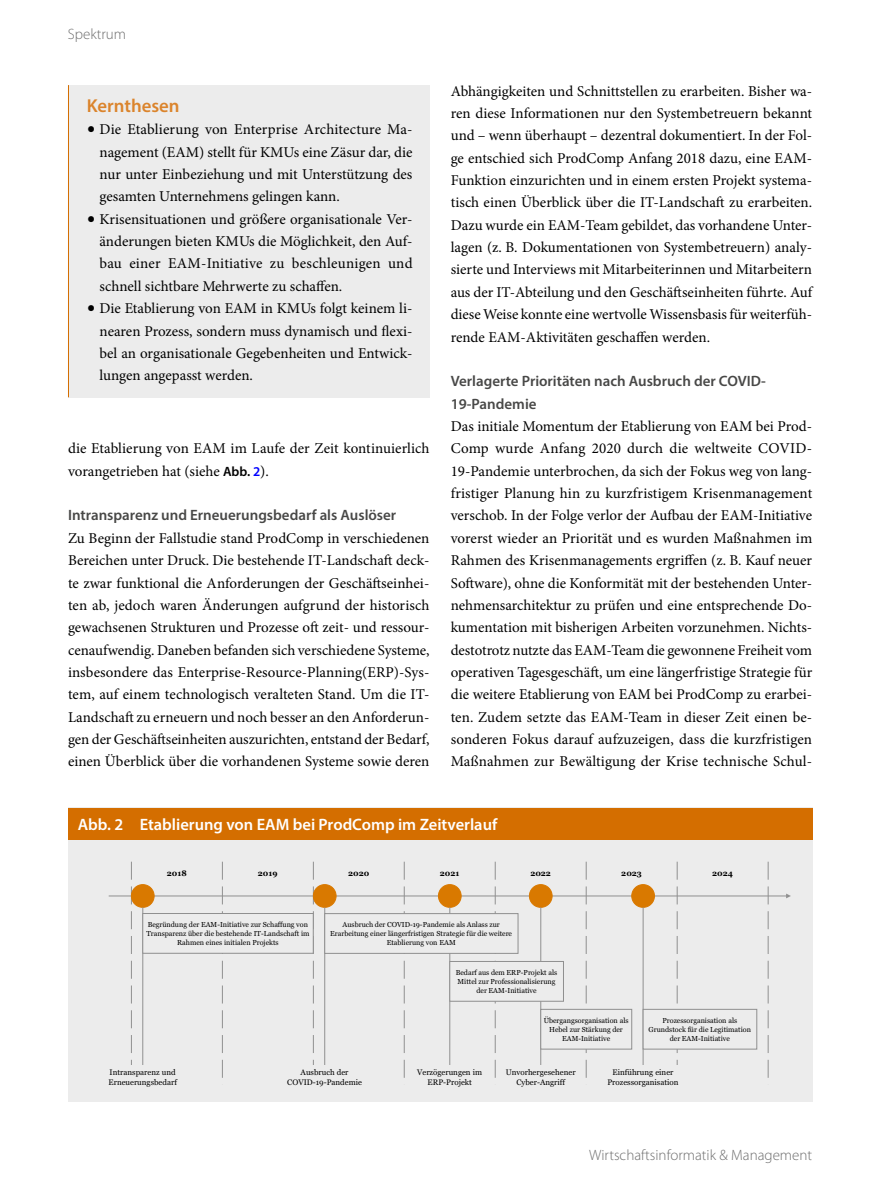
<style>
.page{position:relative;width:893px;height:1187px;background:#fff}
.page>*{position:absolute;margin:0;border:0;box-sizing:border-box;transform-origin:0 0}
.t1{font:600 18.75px "Myriad Pro";color:#db842c}
.t2{font:600 16.5px "Myriad Pro";color:#fff}
.t3{font:15px/22.4px "Minion Pro";color:#000;text-align:justify}
.t4{font:600 15px/22.4px "Myriad Pro";color:#484847}
.t5{font:300 15px "Myriad Pro";color:#6e6e6e}
.t6{font:7.95px/9.6px "Georgia";color:#000;text-align:center}
.t7{font:700 7.95px "Georgia";color:#000}
.t8{font:7.2px/8.7px "Georgia";color:#000;text-align:center}
.s1{font-size:22.5px}
.s2{font-family:"Myriad Pro";font-weight:600;font-size:13.5px}
.s3{font-family:"Myriad Pro";font-weight:600;font-size:13.5px;color:#00f}
</style>
<div class="page">
<div style="left:68px;top:85px;width:361px;height:312px;background:#ececec"></div>
<hr style="left:68px;top:85px;width:1px;height:312px;background:#d46e00">
<div style="left:68px;top:807px;width:744px;height:294px;background:#ececec"></div>
<hr style="left:109px;top:895px;width:678px;height:1px;background:#9c9c9c">
<svg style="left:786px;top:893px;width:5px;height:5px"></svg>
<svg style="left:131px;top:861px;width:1px;height:204px"></svg>
<svg style="left:222px;top:861px;width:1px;height:217px"></svg>
<svg style="left:313px;top:861px;width:1px;height:204px"></svg>
<svg style="left:768px;top:861px;width:1px;height:217px"></svg>
<div style="left:131px;top:884px;width:23px;height:23px;background:#d97900;border-radius:50%"></div>
<div style="left:131px;top:884px;width:23px;height:23px;border:1px solid #eb8301;border-radius:50%"></div>
<hr style="left:142px;top:907px;width:1px;height:158px;background:#9c9c9c">
<div style="left:313px;top:884px;width:23px;height:23px;background:#d97900;border-radius:50%"></div>
<div style="left:313px;top:884px;width:23px;height:23px;border:1px solid #eb8301;border-radius:50%"></div>
<hr style="left:324px;top:907px;width:1px;height:158px;background:#9c9c9c">
<div style="left:529px;top:884px;width:23px;height:23px;background:#d97900;border-radius:50%"></div>
<div style="left:529px;top:884px;width:23px;height:23px;border:1px solid #eb8301;border-radius:50%"></div>
<hr style="left:540px;top:907px;width:1px;height:158px;background:#9c9c9c">
<div style="left:438px;top:884px;width:23px;height:23px;background:#d97900;border-radius:50%"></div>
<div style="left:438px;top:884px;width:23px;height:23px;border:1px solid #eb8301;border-radius:50%"></div>
<hr style="left:449px;top:907px;width:1px;height:158px;background:#9c9c9c">
<div style="left:632px;top:884px;width:22px;height:23px;background:#d97900;border-radius:50%"></div>
<div style="left:631px;top:884px;width:24px;height:23px;border:1px solid #eb8301;border-radius:50%"></div>
<hr style="left:643px;top:907px;width:1px;height:158px;background:#9c9c9c">
<div style="left:142px;top:913px;width:172px;height:40px;background:#ececec;border:1px solid #9c9c9c"></div>
<svg style="left:404px;top:861px;width:1px;height:217px"></svg>
<svg style="left:495px;top:861px;width:1px;height:217px"></svg>
<svg style="left:586px;top:861px;width:1px;height:217px"></svg>
<div style="left:324px;top:913px;width:194px;height:40px;background:#ececec;border:1px solid #9c9c9c"></div>
<div style="left:540px;top:1008px;width:92px;height:41px;background:#ececec;border:1px solid #9c9c9c"></div>
<div style="left:449px;top:961px;width:115px;height:40px;background:#ececec;border:1px solid #9c9c9c"></div>
<svg style="left:677px;top:861px;width:1px;height:204px"></svg>
<div style="left:643px;top:1008px;width:114px;height:41px;background:#ececec;border:1px solid #9c9c9c"></div>
<div style="left:68px;top:807px;width:744px;height:32px;background:#d46e00"></div>
<p class="t5" style="left:68px;top:25px;width:60px">Spektrum</p>
<p class="t1" style="left:87px;top:94px;width:94px">Kernthesen</p>
<p class="t3" style="left:100px;top:118px;width:314px;text-indent:-13px"><span class="s1">•</span> Die Etablierung von Enterprise Architecture Ma&shy;nagement (EAM) stellt für KMUs eine Zäsur dar, die nur unter Einbeziehung und mit Unterstützung des gesamten Unternehmens gelingen kann.</p>
<p class="t3" style="left:100px;top:208px;width:315px;text-indent:-13px"><span class="s1">•</span> Krisensituationen und größere organisationale Ver&shy;änderungen bieten KMUs die Möglichkeit, den Auf&shy;bau einer EAM-Initiative zu beschleunigen und schnell sichtbare Mehrwerte zu schaffen.</p>
<p class="t3" style="left:100px;top:297px;width:314px;text-indent:-13px"><span class="s1">•</span> Die Etablierung von EAM in KMUs folgt keinem li&shy;nearen Prozess, sondern muss dynamisch und flexi&shy;bel an organisationale Gegebenheiten und Entwick&shy;lungen angepasst werden.</p>
<p class="t3" style="left:68px;top:437px;width:363px">die Etablierung von EAM im Laufe der Zeit kontinuierlich vorangetrieben hat (siehe <span class="s2">Abb.</span> <span class="s3">2</span>).</p>
<p class="t4" style="left:68px;top:504px;width:330px">Intransparenz und Erneuerungsbedarf als Auslöser</p>
<p class="t3" style="left:68px;top:527px;width:363px">Zu Beginn der Fallstudie stand ProdComp in verschiedenen Bereichen unter Druck. Die bestehende IT-Landschaft deck&shy;te zwar funktional die Anforderungen der Geschäftseinhei&shy;ten ab, jedoch waren Änderungen aufgrund der historisch gewachsenen Strukturen und Prozesse oft zeit- und ressour&shy;cenaufwendig. Daneben befanden sich verschiedene Systeme, insbesondere das Enterprise-Resource-Planning(ERP)-Sys&shy;tem, auf einem technologisch veralteten Stand. Um die IT-Landschaft zu erneuern und noch besser an den Anforderun&shy;gen der Geschäftseinheiten auszurichten, entstand der Bedarf, einen Überblick über die vorhandenen Systeme sowie deren</p>
<p class="t3" style="left:451px;top:80px;width:363px">Abhängigkeiten und Schnittstellen zu erarbeiten. Bisher wa&shy;ren diese Informationen nur den Systembetreuern bekannt und – wenn überhaupt – dezentral dokumentiert. In der Fol&shy;ge entschied sich ProdComp Anfang 2018 dazu, eine EAM-Funktion einzurichten und in einem ersten Projekt systema&shy;tisch einen Überblick über die IT-Landschaft zu erarbeiten.<br>Dazu wurde ein EAM-Team gebildet, das vorhandene Unter&shy;lagen (z. B. Dokumentationen von Systembetreuern) analy&shy;sierte und Interviews mit Mitarbeiterinnen und Mitarbeitern aus der IT-Abteilung und den Geschäftseinheiten führte. Auf diese Weise konnte eine wertvolle Wissensbasis für weiterfüh&shy;rende EAM-Aktivitäten geschaffen werden.</p>
<p class="t4" style="left:451px;top:369px;width:317px">Verlagerte Prioritäten nach Ausbruch der COVID-<br>19-Pandemie</p>
<p class="t3" style="left:451px;top:415px;width:363px">Das initiale Momentum der Etablierung von EAM bei Prod-Comp wurde Anfang 2020 durch die weltweite COVID-19-Pandemie unterbrochen, da sich der Fokus weg von lang&shy;fristiger Planung hin zu kurzfristigem Krisenmanagement verschob. In der Folge verlor der Aufbau der EAM-Initiative vorerst wieder an Priorität und es wurden Maßnahmen im Rahmen des Krisenmanagements ergriffen (z. B. Kauf neuer Software), ohne die Konformität mit der bestehenden Unter&shy;nehmensarchitektur zu prüfen und eine entsprechende Do&shy;kumentation mit bisherigen Arbeiten vorzunehmen. Nichts&shy;destotrotz nutzte das EAM-Team die gewonnene Freiheit vom operativen Tagesgeschäft, um eine längerfristige Strategie für die weitere Etablierung von EAM bei ProdComp zu erarbei&shy;ten. Zudem setzte das EAM-Team in dieser Zeit einen be&shy;sonderen Fokus darauf aufzuzeigen, dass die kurzfristigen Maßnahmen zur Bewältigung der Krise technische Schul-</p>
<p class="t2" style="left:78px;top:813px;width:421px">Abb. 2 Etablierung von EAM bei ProdComp im Zeitverlauf</p>
<p class="t7" style="left:167px;top:868px;width:21px">2018</p>
<p class="t7" style="left:258px;top:868px;width:21px">2019</p>
<p class="t7" style="left:348px;top:868px;width:23px">2020</p>
<p class="t7" style="left:440px;top:868px;width:21px">2021</p>
<p class="t7" style="left:530px;top:868px;width:22px">2022</p>
<p class="t7" style="left:621px;top:868px;width:22px">2023</p>
<p class="t7" style="left:712px;top:868px;width:22px">2024</p>
<p class="t8" style="left:146px;top:920px;width:165px">Begründung der EAM-Initiative zur Schaffung von<br>Transparenz über die bestehende IT-Landschaft im<br>Rahmen eines initialen Projekts</p>
<p class="t8" style="left:330px;top:920px;width:184px">Ausbruch der COVID-19-Pandemie als Anlass zur<br>Erarbeitung einer längerfristigen Strategie für die weitere<br>Etablierung von EAM</p>
<p class="t8" style="left:456px;top:968px;width:103px">Bedarf aus dem ERP-Projekt als<br>Mittel zur Professionalisierung der EAM-Initiative</p>
<p class="t8" style="left:544px;top:1016px;width:86px">Übergangsorganisation als<br>Hebel zur Stärkung der<br>EAM-Initiative</p>
<p class="t8" style="left:649px;top:1016px;width:104px">Prozessorganisation als<br>Grundstock für die Legitimation der EAM-Initiative</p>
<p class="t6" style="left:108px;top:1067px;width:70px;text-align:left">Intransparenz und<br>Erneuerungsbedarf</p>
<p class="t6" style="left:287px;top:1067px;width:76px">Ausbruch der<br>COVID-19-Pandemie</p>
<p class="t6" style="left:417px;top:1067px;width:67px">Verzögerungen im<br>ERP-Projekt</p>
<p class="t6" style="left:506px;top:1067px;width:71px">Unvorhergesehener<br>Cyber-Angriff</p>
<p class="t6" style="left:607px;top:1067px;width:73px">Einführung einer<br>Prozessorganisation</p>
<p class="t5" style="left:589px;top:1145px;width:224px">Wirtschaftsinformatik &amp; Management</p>
</div>
